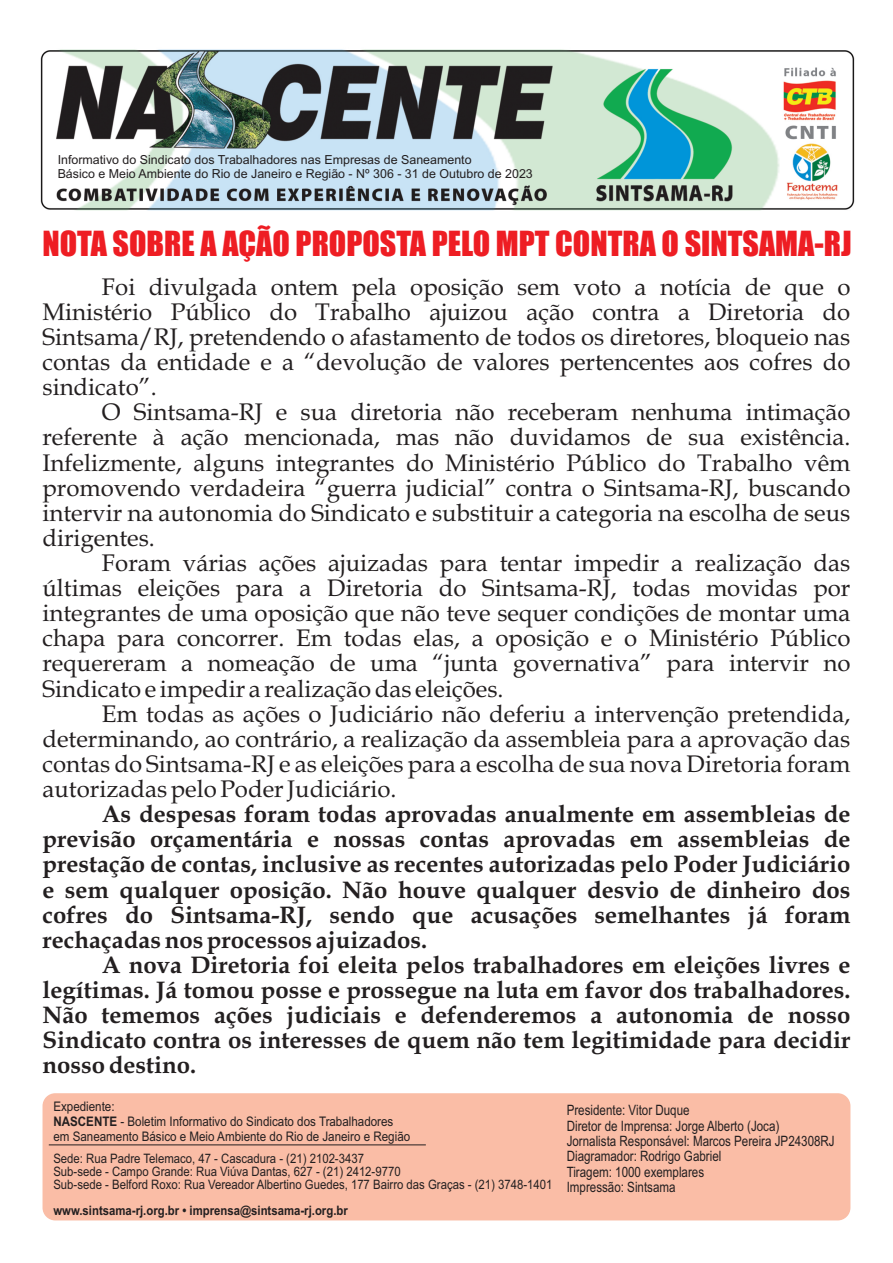
<style>
.page{position:relative;width:893px;height:1263px;background:#fff}
.page>*{position:absolute;margin:0;border:0;box-sizing:border-box;transform-origin:0 0}
.t1{font:31.95px "Impact";color:#ee1d23}
.t2{font:24px/25px "Book Antiqua";color:#231f20;text-align:justify}
.t3{font:700 24px/25px "Book Antiqua";color:#231f20;text-align:justify}
.t4{font:14.25px/15.3px "Arial";color:#231f20;scale:.81 1}
.t5{font:13.2px/14.7px "Arial";color:#231f20;scale:.88 1}
.t6{font:13.05px/13.2px "Arial";color:#231f20;scale:.87 1}
.t7{font:700 13.05px "Arial";color:#231f20;scale:.87 1}
.t8{font:12.45px/14px "Arial";color:#231f20}
.s1{font-weight:700}
</style>
<div class="page">
<img style="left:40px;top:49px;width:815px;height:161px">
<div style="left:43px;top:1093px;width:807px;height:127px;background:#fabda6;border-radius:13px"></div>
<hr style="left:49px;top:1144px;width:377px;height:1px;background:#231f20">
<p class="t8" style="left:58px;top:154px;width:477px">Informativo do Sindicato dos Trabalhadores nas Empresas de Saneamento<br>Básico e Meio Ambiente do Rio de Janeiro e Região - Nº 306 - 31 de Outubro de 2023</p>
<h1 class="t1" style="left:43px;top:230px;width:811px">NOTA SOBRE A AÇÃO PROPOSTA PELO MPT CONTRA O SINTSAMA-RJ</h1>
<p class="t2" style="left:43px;top:277px;width:809px;text-indent:59px">Foi divulgada ontem pela oposição sem voto a notícia de que o Ministério Público do Trabalho ajuizou ação contra a Diretoria do Sintsama/RJ, pretendendo o afastamento de todos os diretores, bloqueio nas contas da entidade e a “devolução de valores pertencentes aos cofres do sindicato”.</p>
<p class="t2" style="left:43px;top:402px;width:809px;text-indent:59px">O Sintsama-RJ e sua diretoria não receberam nenhuma intimação referente à ação mencionada, mas não duvidamos de sua existência.<br>Infelizmente, alguns integrantes do Ministério Público do Trabalho vêm promovendo verdadeira “guerra judicial” contra o Sintsama-RJ, buscando intervir na autonomia do Sindicato e substituir a categoria na escolha de seus dirigentes.</p>
<p class="t2" style="left:42px;top:553px;width:809px;text-indent:59px">Foram várias ações ajuizadas para tentar impedir a realização das últimas eleições para a Diretoria do Sintsama-RJ, todas movidas por integrantes de uma oposição que não teve sequer condições de montar uma chapa para concorrer. Em todas elas, a oposição e o Ministério Público requereram a nomeação de uma “junta governativa” para intervir no Sindicato e impedir a realização das eleições.</p>
<p class="t2" style="left:42px;top:704px;width:809px;text-indent:59px">Em todas as ações o Judiciário não deferiu a intervenção pretendida, determinando, ao contrário, a realização da assembleia para a aprovação das contas do Sintsama-RJ e as eleições para a escolha de sua nova Diretoria foram autorizadas pelo Poder Judiciário.</p>
<p class="t3" style="left:42px;top:804px;width:809px;text-indent:59px">As despesas foram todas aprovadas anualmente em assembleias de previsão orçamentária e nossas contas aprovadas em assembleias de prestação de contas, inclusive as recentes autorizadas pelo Poder Judiciário e sem qualquer oposição. Não houve qualquer desvio de dinheiro dos cofres do Sintsama-RJ, sendo que acusações semelhantes já foram rechaçadas nos processos ajuizados.</p>
<p class="t3" style="left:42px;top:955px;width:809px;text-indent:59px">A nova Diretoria foi eleita pelos trabalhadores em eleições livres e legítimas. Já tomou posse e prossegue na luta em favor dos trabalhadores.<br>Não tememos ações judiciais e defenderemos a autonomia de nosso Sindicato contra os interesses de quem não tem legitimidade para decidir nosso destino.</p>
<p class="t5" style="left:53px;top:1100px;width:407px">Expediente:<br><span class="s1">NASCENTE</span> - Boletim Informativo do Sindicato dos Trabalhadores em Saneamento Básico e Meio Ambiente do Rio de Janeiro e Região</p>
<p class="t6" style="left:53px;top:1152px;width:575px">Sede: Rua Padre Telemaco, 47 - Cascadura - (21) 2102-3437<br>Sub-sede - Campo Grande: Rua Viúva Dantas, 627 - (21) 2412-9770<br>Sub-sede - Belford Roxo: Rua Vereador Albertino Guedes, 177 Bairro das Graças - (21) 3748-1401</p>
<p class="t7" style="left:53px;top:1206px;width:340px">www.sintsama-rj.org.br • imprensa@sintsama-rj.org.br</p>
<p class="t4" style="left:567px;top:1104px;width:332px">Presidente: Vitor Duque<br>Diretor de Imprensa: Jorge Alberto (Joca)<br>Jornalista Responsável: Marcos Pereira JP24308RJ<br>Diagramador: Rodrigo Gabriel<br>Tiragem: 1000 exemplares<br>Impressão: Sintsama</p>
</div>
